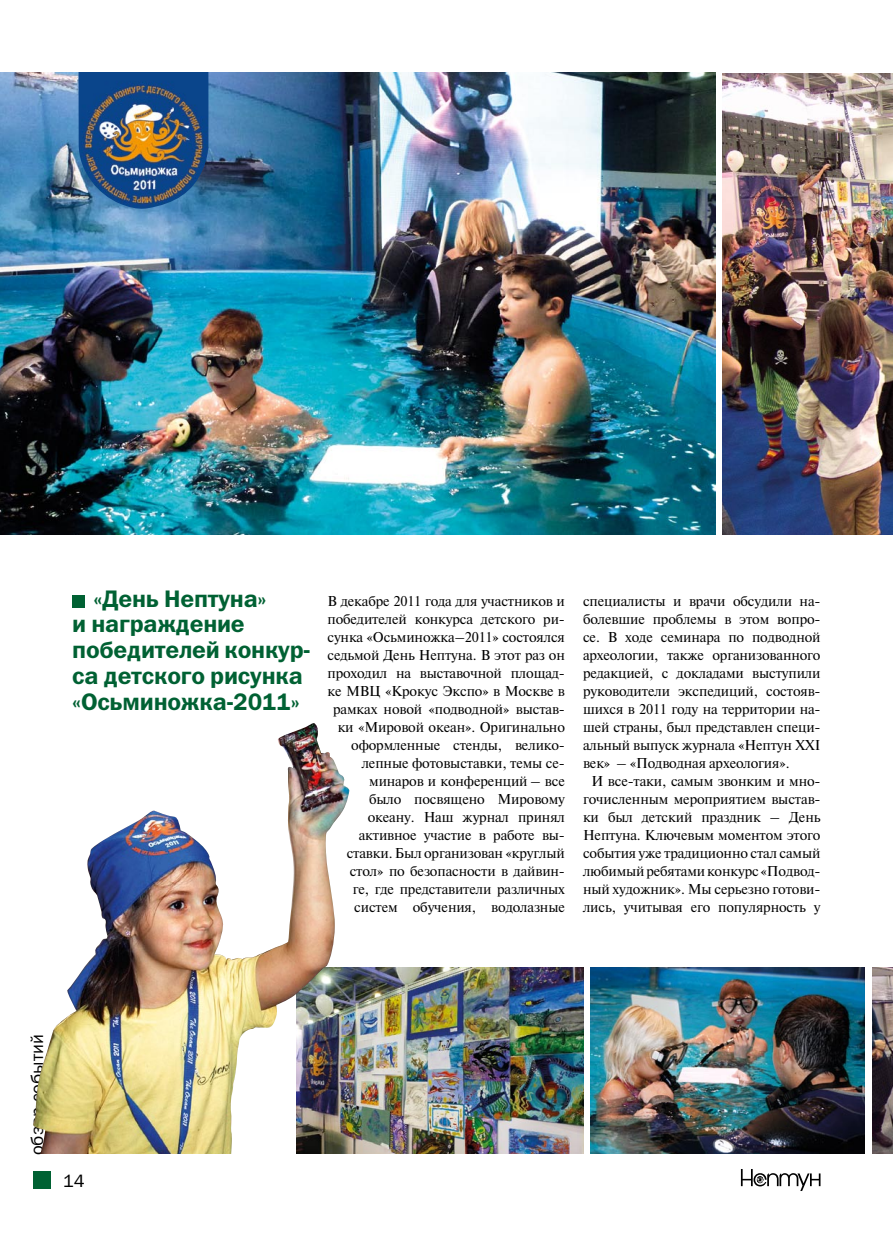
<style>
.page{position:relative;width:893px;height:1234px;background:#fff}
.page>*{position:absolute;margin:0;border:0;box-sizing:border-box;transform-origin:0 0}
.t1{font:24px/25.8px "Franklin Gothic Demi C";letter-spacing:-.01em;color:#006133}
.t2{font:18px "Franklin Gothic Book C";color:#000}
.t3{font:14.25px/18px "Newton C";letter-spacing:-.01em;color:#000;text-align:right}
</style>
<div class="page">
<div style="left:34px;top:1171px;width:17px;height:17px;background:#006133"></div>
<svg style="left:741px;top:1169px;width:79px;height:21px"></svg>
<div style="left:72px;top:594px;width:13px;height:13px;background:#006133"></div>
<img style="left:872px;top:967px;width:21px;height:185px">
<img style="left:350px;top:967px;width:233px;height:185px">
<img style="left:590px;top:967px;width:275px;height:185px">
<img style="left:33px;top:723px;width:317px;height:429px">
<img style="left:722px;top:74px;width:171px;height:460px">
<img style="left:0;top:73px;width:716px;height:461px">
<img style="left:79px;top:72px;width:129px;height:138px">
<h1 class="t1" style="left:72px;top:585px;width:240px;text-indent:21px">«День Нептуна»<br>и награждение победителей конкур&shy;са детского рисунка «Осьминожка-2011»</h1>
<p class="t3" style="left:327px;top:592px;width:239px">В декабре 2011 года для участников и победителей конкурса детского ри&shy;сунка «Осьминожка–2011» состоялся седьмой День Нептуна. В этот раз он проходил на выставочной площад&shy;ке МВЦ «Крокус Экспо» в Москве в рамках новой «подводной» выстав&shy;ки «Мировой океан». Оригинально оформленные стенды, велико&shy;лепные фотовыставки, темы се&shy;минаров и конференций – все<br>было посвящено Мировому океану. Наш журнал принял активное участие в работе вы&shy;ставки. Был организован «круглый стол» по безопасности в дайвин-<br>ге, где представители различных систем обучения, водолазные</p>
<p class="t3" style="left:583px;top:592px;width:239px">специалисты и врачи обсудили на-</p>
<p class="t3" style="left:583px;top:610px;width:239px">болевшие проблемы в этом вопро-</p>
<p class="t3" style="left:583px;top:628px;width:239px">се. В ходе семинара по подводной</p>
<p class="t3" style="left:583px;top:646px;width:239px">археологии, также организованного</p>
<p class="t3" style="left:583px;top:664px;width:239px">редакцией, с докладами выступили</p>
<p class="t3" style="left:583px;top:682px;width:239px">руководители экспедиций, состояв-</p>
<p class="t3" style="left:583px;top:700px;width:239px">шихся в 2011 году на территории на-</p>
<p class="t3" style="left:583px;top:718px;width:239px">шей страны, был представлен специ-</p>
<p class="t3" style="left:583px;top:736px;width:239px">альный выпуск журнала «Нептун XXI</p>
<p class="t3" style="left:583px;top:754px;width:208px">век» – «Подводная археология».</p>
<p class="t3" style="left:591px;top:772px;width:231px">И все-таки, самым звонким и мно-</p>
<p class="t3" style="left:583px;top:790px;width:239px">гочисленным мероприятием выстав-</p>
<p class="t3" style="left:583px;top:808px;width:239px">ки был детский праздник – День</p>
<p class="t3" style="left:583px;top:826px;width:239px">Нептуна. Ключевым моментом этого</p>
<p class="t3" style="left:583px;top:844px;width:239px">события уже традиционно стал самый</p>
<p class="t3" style="left:583px;top:862px;width:239px">любимый ребятами конкурс «Подвод-</p>
<p class="t3" style="left:583px;top:880px;width:239px">ный художник». Мы серьезно готови-</p>
<p class="t3" style="left:583px;top:898px;width:239px">лись, учитывая его популярность у</p>
<p class="t2" style="left:27px;top:1154px;width:122px;rotate:-90deg">обзор событий</p>
<p class="t2" style="left:63px;top:1170px;width:22px">14</p>
</div>
